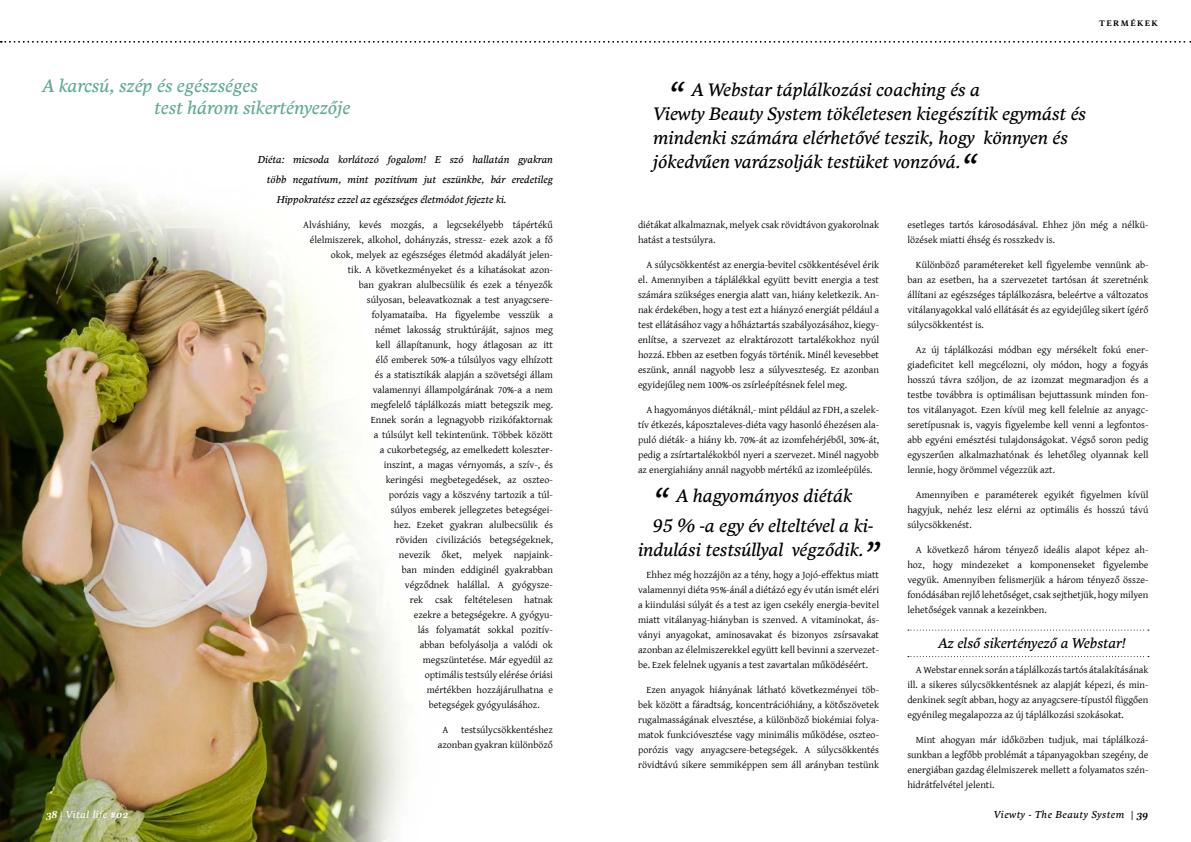
<style>
.page{position:relative;width:1191px;height:842px;background:#fff}
.page>*{position:absolute;margin:0;border:0;box-sizing:border-box;transform-origin:0 0}
.t1{font:italic 18px/24px "Comenia Text Pro";color:#000}
.t2{font:italic 18px/21.6px "Comenia Text Pro";color:#60aa94}
.t3{font:italic 14px "Comenia Text Pro";color:#000}
.t4{font:10px/15px "Gentium";color:#000;text-align:justify}
.t5{font:italic 10px "Comenia Text Pro";color:#000}
.t6{font:italic 10px "Comenia Text Pro";letter-spacing:.05em;color:#000}
.t7{font:italic 10px "Comenia Text Pro";letter-spacing:.05em;color:#fff}
.t8{font:700 8px "Comenia Text Pro";color:#000}
.s1{font-weight:700}
.s2{font-style:normal}
.s3{font-weight:700;font-style:normal;font-size:8px}
.s4{font-size:36px}
</style>
<div class="page">
<svg style="left:1px;top:41px;width:1190px;height:2px"></svg>
<img style="left:0;top:179px;width:407px;height:663px">
<svg style="left:908px;top:630px;width:241px;height:1px"></svg>
<svg style="left:908px;top:656px;width:241px;height:1px"></svg>
<h1 class="t2" style="left:154px;top:76px;width:198px;text-indent:-112px">A karcsú, szép és egészséges<br>test három sikertényezője</h1>
<p class="t5" style="left:258px;top:153px;width:297px">Diéta: micsoda korlátozó fogalom! E szó hallatán gyakran</p>
<p class="t5" style="left:267px;top:173px;width:288px">több negatívum, mint pozitívum jut eszünkbe, bár eredetileg</p>
<p class="t5" style="left:277px;top:193px;width:231px">Hippokratész ezzel az egészséges életmódot fejezte ki.</p>
<p class="t4" style="left:303px;top:216px;width:251px">Alváshiány, kevés mozgás, a legcsekélyebb tápértékű</p>
<p class="t4" style="left:310px;top:231px;width:245px">élelmiszerek, alkohol, dohányzás, stressz- ezek azok a fő</p>
<p class="t4" style="left:331px;top:246px;width:224px">okok, melyek az egészséges életmód akadályát jelen-</p>
<p class="t4" style="left:348px;top:261px;width:207px">tik. A következményeket és a kihatásokat azon-</p>
<p class="t4" style="left:359px;top:276px;width:196px">ban gyakran alulbecsülik és ezek a tényezők</p>
<p class="t4" style="left:367px;top:291px;width:188px">súlyosan, beleavatkoznak a test anyagcsere-</p>
<p class="t4" style="left:372px;top:306px;width:183px">folyamataiba. Ha figyelembe vesszük a</p>
<p class="t4" style="left:375px;top:321px;width:180px">német lakosság struktúráját, sajnos meg</p>
<p class="t4" style="left:376px;top:336px;width:179px">kell állapítanunk, hogy átlagosan az itt</p>
<p class="t4" style="left:376px;top:351px;width:179px">élő emberek 50%-a túlsúlyos vagy elhízott</p>
<p class="t4" style="left:375px;top:366px;width:180px">és a statisztikák alapján a szövetségi állam</p>
<p class="t4" style="left:373px;top:381px;width:182px">valamennyi állampolgárának 70%-a a nem</p>
<p class="t4" style="left:371px;top:396px;width:184px">megfelelő táplálkozás miatt betegszik meg.</p>
<p class="t4" style="left:371px;top:411px;width:184px">Ennek során a legnagyobb rizikófaktornak</p>
<p class="t4" style="left:374px;top:426px;width:181px">a túlsúlyt kell tekintenünk. Többek között</p>
<p class="t4" style="left:380px;top:441px;width:175px">a cukorbetegség, az emelkedett koleszter-</p>
<p class="t4" style="left:384px;top:456px;width:171px">inszint, a magas vérnyomás, a szív-, és</p>
<p class="t4" style="left:386px;top:471px;width:169px">keringési megbetegedések, az oszteo-</p>
<p class="t4" style="left:389px;top:486px;width:166px">porózis vagy a köszvény tartozik a túl-</p>
<p class="t4" style="left:391px;top:501px;width:164px">súlyos emberek jellegzetes betegségei-</p>
<p class="t4" style="left:394px;top:516px;width:161px">hez. Ezeket gyakran alulbecsülik és</p>
<p class="t4" style="left:396px;top:531px;width:159px">röviden civilizációs betegségeknek,</p>
<p class="t4" style="left:399px;top:546px;width:156px">nevezik őket, melyek napjaink-</p>
<p class="t4" style="left:402px;top:561px;width:153px">ban minden eddiginél gyakrabban</p>
<p class="t4" style="left:405px;top:576px;width:150px">végződnek halállal. A gyógysze-</p>
<p class="t4" style="left:410px;top:591px;width:145px">rek csak feltételesen hatnak</p>
<p class="t4" style="left:414px;top:606px;width:141px">ezekre a betegségekre. A gyógyu-</p>
<p class="t4" style="left:418px;top:621px;width:137px">lás folyamatát sokkal pozitív-</p>
<p class="t4" style="left:420px;top:636px;width:135px">abban befolyásolja a valódi ok</p>
<p class="t4" style="left:423px;top:651px;width:132px">megszüntetése. Már egyedül az</p>
<p class="t4" style="left:425px;top:666px;width:130px">optimális testsúly elérése óriási</p>
<p class="t4" style="left:427px;top:681px;width:128px">mértékben hozzájárulhatna e</p>
<p class="t4" style="left:429px;top:696px;width:112px">betegségek gyógyulásához.</p>
<p class="t4" style="left:442px;top:721px;width:7px">A</p>
<p class="t4" style="left:438px;top:721px;width:117px;text-align:right">testsúlycsökkentéshez azonban gyakran különböző</p>
<p class="t7" style="left:47px;top:808px;width:83px"><span class="s1">38</span> <span class="s2">|</span> Vital life <span class="s3">#</span><span class="s1">02</span></p>
<p class="t8" style="left:1099px;top:17px;width:16px">TERMÉKEK</p>
<h1 class="t1" style="left:653px;top:78px;width:434px;text-indent:14px"><span class="s4">“</span> A Webstar táplálkozási coaching és a<br>Viewty Beauty System tökéletesen kiegészítik egymást és mindenki számára elérhetővé teszik, hogy könnyen és jókedvűen varázsolják testüket vonzóvá.<span class="s4">“</span></h1>
<p class="t4" style="left:638px;top:216px;width:242px">diétákat alkalmaznak, melyek csak rövidtávon gyakorolnak hatást a testsúlyra.</p>
<p class="t4" style="left:638px;top:256px;width:242px;text-indent:8px">A súlycsökkentést az energia-bevitel csökkentésével érik el. Amennyiben a táplálékkal együtt bevitt energia a test számára szükséges energia alatt van, hiány keletkezik. An&shy;nak érdekében, hogy a test ezt a hiányzó energiát például a test ellátásához vagy a hőháztartás szabályozásához, kiegy&shy;enlítse, a szervezet az elraktározott tartalékokhoz nyúl hozzá. Ebben az esetben fogyás történik. Minél kevesebbet eszünk, annál nagyobb lesz a súlyveszteség. Ez azonban egyidejűleg nem 100%-os zsírleépítésnek felel meg.</p>
<p class="t4" style="left:638px;top:401px;width:242px;text-indent:8px">A hagyományos diétáknál,- mint például az FDH, a szelek&shy;tív étkezés, káposztaleves-diéta vagy hasonló éhezésen ala&shy;puló diéták- a hiány kb. 70%-át az izomfehérjéből, 30%-át, pedig a zsírtartalékokból nyeri a szervezet. Minél nagyobb az energiahiány annál nagyobb mértékű az izomleépülés.</p>
<h1 class="t1" style="left:652px;top:482px;width:222px;line-height:29.7px"><span class="s4">“</span> A hagyományos diéták<br>95 % -a egy év elteltével a ki-</h1>
<h1 class="t1" style="left:638px;top:538px;width:242px">indulási testsúllyal végződik.<span class="s4">”</span></h1>
<p class="t4" style="left:638px;top:566px;width:242px;text-indent:8px">Ehhez még hozzájön az a tény, hogy a Jojó-effektus miatt valamennyi diéta 95%-ánál a diétázó egy év után ismét eléri a kiindulási súlyát és a test az igen csekély energia-bevitel miatt vitálanyag-hiányban is szenved. A vitaminokat, ás&shy;ványi anyagokat, aminosavakat és bizonyos zsírsavakat azonban az élelmiszerekkel együtt kell bevinni a szervezet&shy;be. Ezek felelnek ugyanis a test zavartalan működéséért.</p>
<p class="t4" style="left:638px;top:681px;width:242px;text-indent:8px">Ezen anyagok hiányának látható következményei töb&shy;bek között a fáradtság, koncentrációhiány, a kötőszövetek rugalmasságának elvesztése, a különböző biokémiai folya&shy;matok funkcióvesztése vagy minimális működése, oszteo&shy;porózis vagy anyagcsere-betegségek. A súlycsökkentés rövidtávú sikere semmiképpen sem áll arányban testünk</p>
<p class="t4" style="left:907px;top:216px;width:242px">esetleges tartós károsodásával. Ehhez jön még a nélkü&shy;lözések miatti éhség és rosszkedv is.</p>
<p class="t4" style="left:907px;top:256px;width:242px;text-indent:8px">Különböző paramétereket kell figyelembe vennünk ab&shy;ban az esetben, ha a szervezetet tartósan át szeretnénk állítani az egészséges táplálkozásra, beleértve a változatos vitálanyagokkal való ellátását és az egyidejűleg sikert ígérő súlycsökkentést is.</p>
<p class="t4" style="left:907px;top:341px;width:242px;text-indent:8px">Az új táplálkozási módban egy mérsékelt fokú ener&shy;giadeficitet kell megcélozni, oly módon, hogy a fogyás hosszú távra szóljon, de az izomzat megmaradjon és a testbe továbbra is optimálisan bejuttassunk minden fon&shy;tos vitálanyagot. Ezen kívül meg kell felelnie az anyagc&shy;seretípusnak is, vagyis figyelembe kell venni a legfontos&shy;abb egyéni emésztési tulajdonságokat. Végső soron pedig egyszerűen alkalmazhatónak és lehetőleg olyannak kell lennie, hogy örömmel végezzük azt.</p>
<p class="t4" style="left:907px;top:486px;width:242px;text-indent:8px">Amennyiben e paraméterek egyikét figyelmen kívül hagyjuk, nehéz lesz elérni az optimális és hosszú távú súlycsökkenést.</p>
<p class="t4" style="left:907px;top:541px;width:242px;text-indent:8px">A következő három tényező ideális alapot képez ah&shy;hoz, hogy mindezeket a komponenseket figyelembe vegyük. Amennyiben felismerjük a három tényező össze&shy;fonódásában rejlő lehetőséget, csak sejthetjük, hogy milyen lehetőségek vannak a kezeinkben.</p>
<h2 class="t3" style="left:938px;top:634px;width:189px">Az első sikertényező a Webstar!</h2>
<p class="t4" style="left:907px;top:661px;width:242px;text-indent:8px">A Webstar ennek során a táplálkozás tartós átalakításának ill. a sikeres súlycsökkentésnek az alapját képezi, és min&shy;denkinek segít abban, hogy az anyagcsere-típustól függően egyénileg megalapozza az új táplálkozási szokásokat.</p>
<p class="t4" style="left:907px;top:731px;width:242px;text-indent:8px">Mint ahogyan már időközben tudjuk, mai táplálkozá&shy;sunkban a legfőbb problémát a tápanyagokban szegény, de energiában gazdag élelmiszerek mellett a folyamatos szén&shy;hidrátfelvétel jelenti.</p>
<p class="t6" style="left:994px;top:808px;width:156px">Viewty - The Beauty System <span class="s2">|</span> <span class="s1">39</span></p>
</div>
